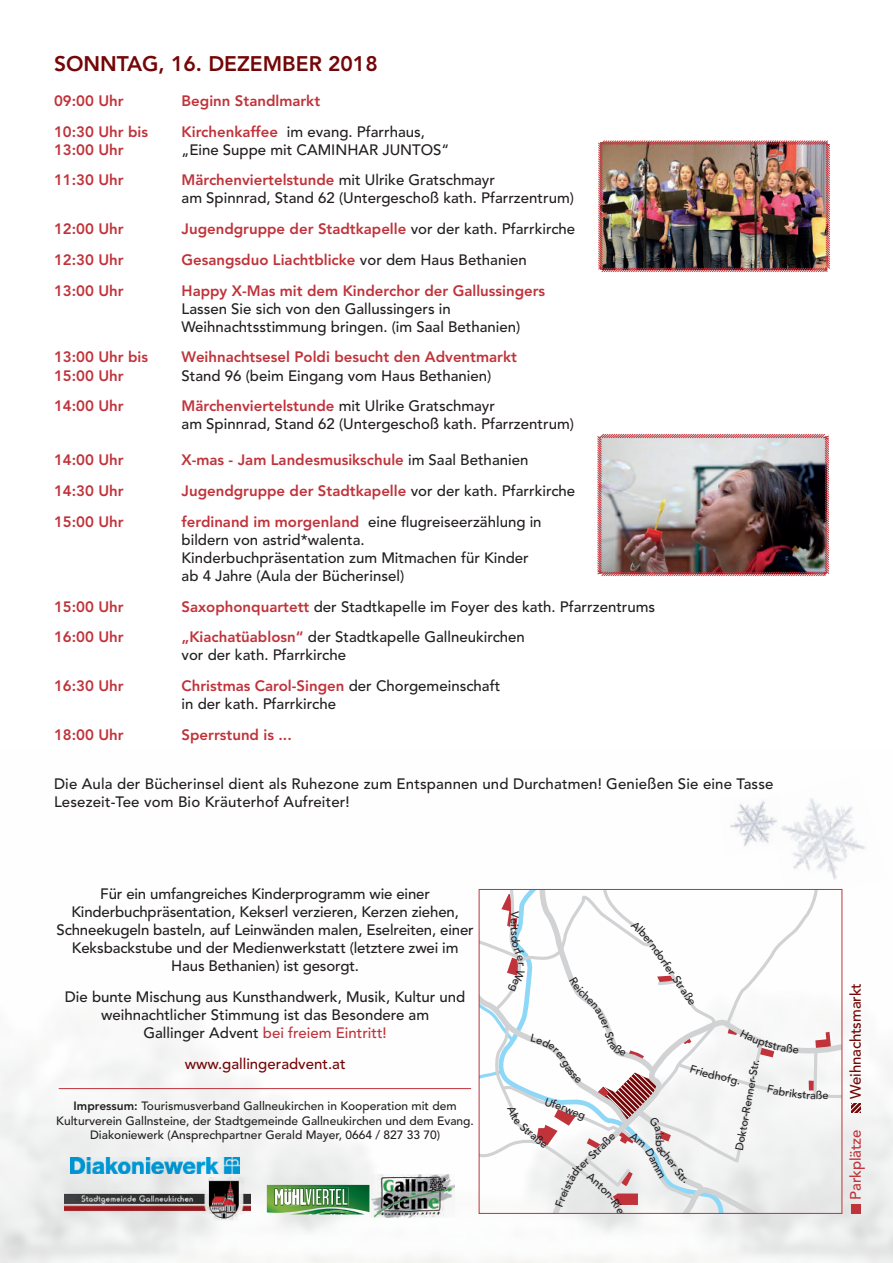
<style>
.page{position:relative;width:893px;height:1263px;background:#fff}
.page>*{position:absolute;margin:0;border:0;box-sizing:border-box;transform-origin:0 0}
.t1{font:800 21px "Avenir LT Std";color:#740607}
.t2{font:500 15px/18px "Avenir LT Std";color:#231f20}
.t3{font:800 15px "Avenir LT Std";color:#c0333b}
.t4{font:500 15px "Avenir LT Std";color:#740607}
.t5{font:500 15px "Avenir LT Std";letter-spacing:-.01em;color:#c0333b}
.t6{font:500 12px/14.4px "Avenir LT Std";color:#231f20;text-align:center}
.t7{font:500 11.1px "Avenir LT Std";color:#231f20}
.t8{font:500 10.95px "Avenir LT Std";color:#231f20}
.s1{font-weight:800;color:#c0333b}
.s2{font-weight:500;color:#231f20}
.s3{color:#c0333b}
.s4{font-weight:800}
.s5{font-size:11.1px}
.s6{font-size:10.95px}
</style>
<div class="page">
<img style="left:785px;top:798px;width:80px;height:107px">
<img style="left:730px;top:801px;width:55px;height:46px">
<div style="left:851px;top:1204px;width:10px;height:9px;background:#c0333b"></div>
<svg style="left:851px;top:1103px;width:10px;height:9px"></svg>
<hr style="left:59px;top:1088px;width:412px;height:1px;background:#c0333b">
<img style="left:70px;top:1157px;width:170px;height:16px">
<img style="left:64px;top:1178px;width:187px;height:43px">
<img style="left:372px;top:1174px;width:83px;height:43px">
<svg style="left:267px;top:1185px;width:102px;height:29px;background:#68a169"></svg>
<img style="left:598px;top:140px;width:232px;height:132px">
<img style="left:597px;top:433px;width:233px;height:144px">
<svg style="left:479px;top:889px;width:363px;height:324px"></svg>
<h1 class="t1" style="left:54px;top:51px;width:325px">SONNTAG, 16. DEZEMBER 2018</h1>
<p class="t3" style="left:54px;top:92px;width:71px">09:00 Uhr</p>
<p class="t3" style="left:182px;top:92px;width:140px">Beginn Standlmarkt</p>
<p class="t3" style="left:54px;top:123px;width:96px">10:30 Uhr bis</p>
<p class="t2" style="left:182px;top:123px;width:245px"><span class="s1">Kirchenkaffee</span> im evang. Pfarrhaus,</p>
<p class="t3" style="left:54px;top:141px;width:71px">13:00 Uhr</p>
<p class="t2" style="left:182px;top:141px;width:269px">„Eine Suppe mit CAMINHAR JUNTOS“</p>
<p class="t3" style="left:54px;top:171px;width:71px">11:30 Uhr</p>
<p class="t2" style="left:182px;top:172px;width:394px"><span class="s1">Märchenviertelstunde</span> mit Ulrike Gratschmayr<br>am Spinnrad, Stand 62 (Untergeschoß kath. Pfarrzentrum)</p>
<p class="t3" style="left:54px;top:220px;width:71px">12:00 Uhr</p>
<p class="t3" style="left:182px;top:220px;width:395px">Jugendgruppe der Stadtkapelle <span class="s2">vor der kath. Pfarrkirche</span></p>
<p class="t3" style="left:54px;top:251px;width:71px">12:30 Uhr</p>
<p class="t3" style="left:182px;top:251px;width:347px">Gesangsduo Liachtblicke <span class="s2">vor dem Haus Bethanien</span></p>
<p class="t3" style="left:54px;top:282px;width:71px">13:00 Uhr</p>
<p class="t3" style="left:182px;top:282px;width:365px">Happy X-Mas mit dem Kinderchor der Gallussingers</p>
<p class="t2" style="left:182px;top:300px;width:340px">Lassen Sie sich von den Gallussingers in<br>Weihnachtsstimmung bringen. (im Saal Bethanien)</p>
<p class="t3" style="left:54px;top:348px;width:96px">13:00 Uhr bis</p>
<p class="t3" style="left:182px;top:348px;width:337px">Weihnachtsesel Poldi besucht den Adventmarkt</p>
<p class="t3" style="left:54px;top:366px;width:71px">15:00 Uhr</p>
<p class="t2" style="left:182px;top:367px;width:311px">Stand 96 (beim Eingang vom Haus Bethanien)</p>
<p class="t3" style="left:54px;top:397px;width:71px">14:00 Uhr</p>
<p class="t2" style="left:182px;top:397px;width:394px"><span class="s1">Märchenviertelstunde</span> mit Ulrike Gratschmayr<br>am Spinnrad, Stand 62 (Untergeschoß kath. Pfarrzentrum)</p>
<p class="t3" style="left:54px;top:451px;width:71px">14:00 Uhr</p>
<p class="t3" style="left:181px;top:451px;width:348px">X-mas - Jam Landesmusikschule <span class="s2">im Saal Bethanien</span></p>
<p class="t3" style="left:54px;top:482px;width:71px">14:30 Uhr</p>
<p class="t3" style="left:182px;top:482px;width:395px">Jugendgruppe der Stadtkapelle <span class="s2">vor der kath. Pfarrkirche</span></p>
<p class="t3" style="left:54px;top:513px;width:71px">15:00 Uhr</p>
<p class="t2" style="left:182px;top:513px;width:362px"><span class="s1">ferdinand im morgenland</span> eine flugreiseerzählung in bildern von astrid*walenta.<br>Kinderbuchpräsentation zum Mitmachen für Kinder ab 4 Jahre (Aula der Bücherinsel)</p>
<p class="t3" style="left:54px;top:597px;width:71px">15:00 Uhr</p>
<p class="t2" style="left:182px;top:598px;width:475px"><span class="s1">Saxophonquartett</span> der Stadtkapelle im Foyer des kath. Pfarrzentrums</p>
<p class="t3" style="left:54px;top:628px;width:71px">16:00 Uhr</p>
<p class="t2" style="left:182px;top:628px;width:345px"><span class="s1">„Kiachatüablosn“</span> der Stadtkapelle Gallneukirchen vor der kath. Pfarrkirche</p>
<p class="t3" style="left:54px;top:677px;width:71px">16:30 Uhr</p>
<p class="t2" style="left:182px;top:677px;width:320px"><span class="s1">Christmas Carol-Singen</span> der Chorgemeinschaft in der kath. Pfarrkirche</p>
<p class="t3" style="left:54px;top:726px;width:71px">18:00 Uhr</p>
<p class="t3" style="left:182px;top:726px;width:112px">Sperrstund is ...</p>
<p class="t2" style="left:54px;top:775px;width:721px">Die Aula der Bücherinsel dient als Ruhezone zum Entspannen und Durchatmen! Genießen Sie eine Tasse<br>Lesezeit-Tee vom Bio Kräuterhof Aufreiter!</p>
<p class="t2" style="left:57px;top:885px;width:419px;text-align:center">Für ein umfangreiches Kinderprogramm wie einer Kinderbuchpräsentation, Kekserl verzieren, Kerzen ziehen, Schneekugeln basteln, auf Leinwänden malen, Eselreiten, einer Keksbackstube und der Medienwerkstatt (letztere zwei im Haus Bethanien) ist gesorgt.</p>
<p class="t2" style="left:65px;top:988px;width:402px;text-align:center">Die bunte Mischung aus Kunsthandwerk, Musik, Kultur und weihnachtlicher Stimmung ist das Besondere am<br>Gallinger Advent <span class="s3">bei freiem Eintritt!</span></p>
<p class="t4" style="left:185px;top:1055px;width:162px">www.gallingeradvent.at</p>
<p class="t6" style="left:56px;top:1099px;width:419px"><span class="s4">Impressum:</span> Tourismusverband Gallneukirchen in Kooperation mit dem<br>Kulturverein Gallnsteine, der Stadtgemeinde Gallneukirchen und dem Evang.<br>Diakoniewerk (Ansprechpartner Gerald Mayer, 0664 / 827 33 70)</p>
<p class="t8" style="left:521px;top:918px;width:10px;rotate:90deg">ei</p>
<p class="t8" style="left:661px;top:945px;width:56px;rotate:56deg">do<span class="s5">r</span>fer <span class="s5">S</span>t<span class="s5">ra</span></p>
<p class="t8" style="left:586px;top:1153px;width:28px;rotate:-44deg"><span class="s5">St</span>raß</p>
<p class="t8" style="left:624px;top:1204px;width:23px;rotate:60deg">e<span class="s5">pl</span>-</p>
<p class="t8" style="left:733px;top:1149px;width:94px;rotate:-80deg">Doktor-Renner-Str.</p>
<p class="t7" style="left:722px;top:1070px;width:22px;rotate:13deg">o<span class="s6">fg</span>.</p>
<p class="t4" style="left:847px;top:1098px;width:117px;rotate:-90deg">Weihnachtsmarkt</p>
<p class="t5" style="left:847px;top:1199px;width:72px;rotate:-90deg">Parkplätze</p>
</div>
